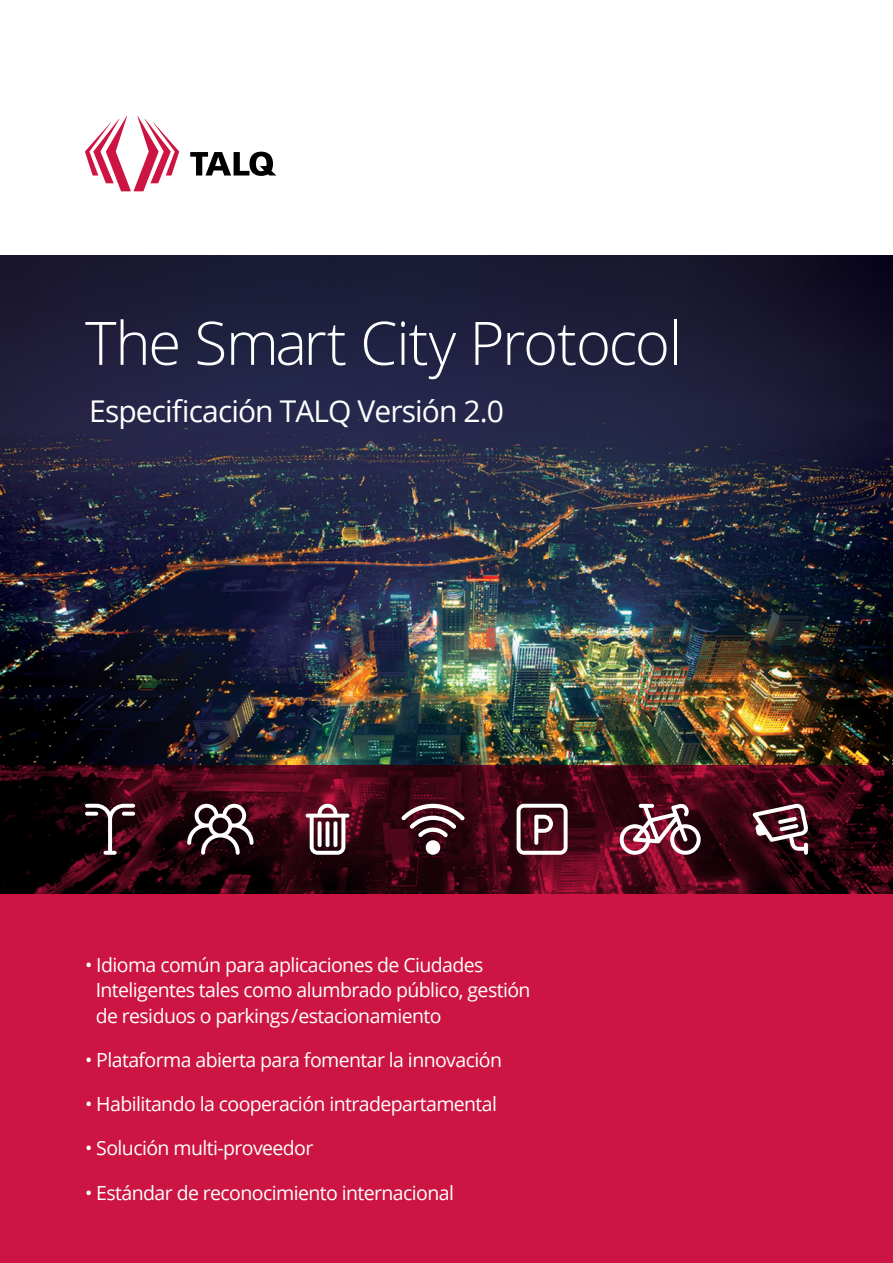
<style>
.page{position:relative;width:893px;height:1263px;background:#fff}
.page>*{position:absolute;margin:0;border:0;box-sizing:border-box;transform-origin:0 0}
.t1{font:300 60px "Open Sans";letter-spacing:-.02em;color:#fff}
.t2{font:30px "Open Sans";letter-spacing:-.03em;color:#fff}
.t3{font:19.5px/25.5px "Open Sans";letter-spacing:-.03em;color:#fff}
</style>
<div class="page">
<img style="left:0;top:255px;width:893px;height:510px">
<svg style="left:0;top:765px;width:893px;height:498px;background:#ab1137"></svg>
<svg style="left:85px;top:116px;width:94px;height:75px"></svg>
<svg style="left:190px;top:152px;width:86px;height:24px"></svg>
<svg style="left:402px;top:804px;width:62px;height:51px"></svg>
<svg style="left:517px;top:804px;width:51px;height:51px"></svg>
<svg style="left:753px;top:804px;width:55px;height:51px"></svg>
<svg style="left:620px;top:804px;width:81px;height:51px"></svg>
<svg style="left:187px;top:804px;width:67px;height:51px"></svg>
<svg style="left:306px;top:804px;width:43px;height:51px"></svg>
<svg style="left:85px;top:804px;width:50px;height:51px"></svg>
<h1 class="t1" style="left:85px;top:302px;width:599px">The Smart City Protocol</h1>
<h2 class="t2" style="left:89px;top:391px;width:416px">Especificación TALQ Versión 2.0</h2>
<p class="t3" style="left:96px;top:951px;width:436px;text-indent:-11px">• Idioma común para aplicaciones de Ciudades<br>Inteligentes tales como alumbrado público, gestión de residuos o parkings/estacionamiento</p>
<p class="t3" style="left:85px;top:1047px;width:418px">• Plataforma abierta para fomentar la innovación</p>
<p class="t3" style="left:85px;top:1091px;width:414px">• Habilitando la cooperación intradepartamental</p>
<p class="t3" style="left:85px;top:1135px;width:230px">• Solución multi-proveedor</p>
<p class="t3" style="left:85px;top:1179px;width:370px">• Estándar de reconocimiento internacional</p>
</div>
